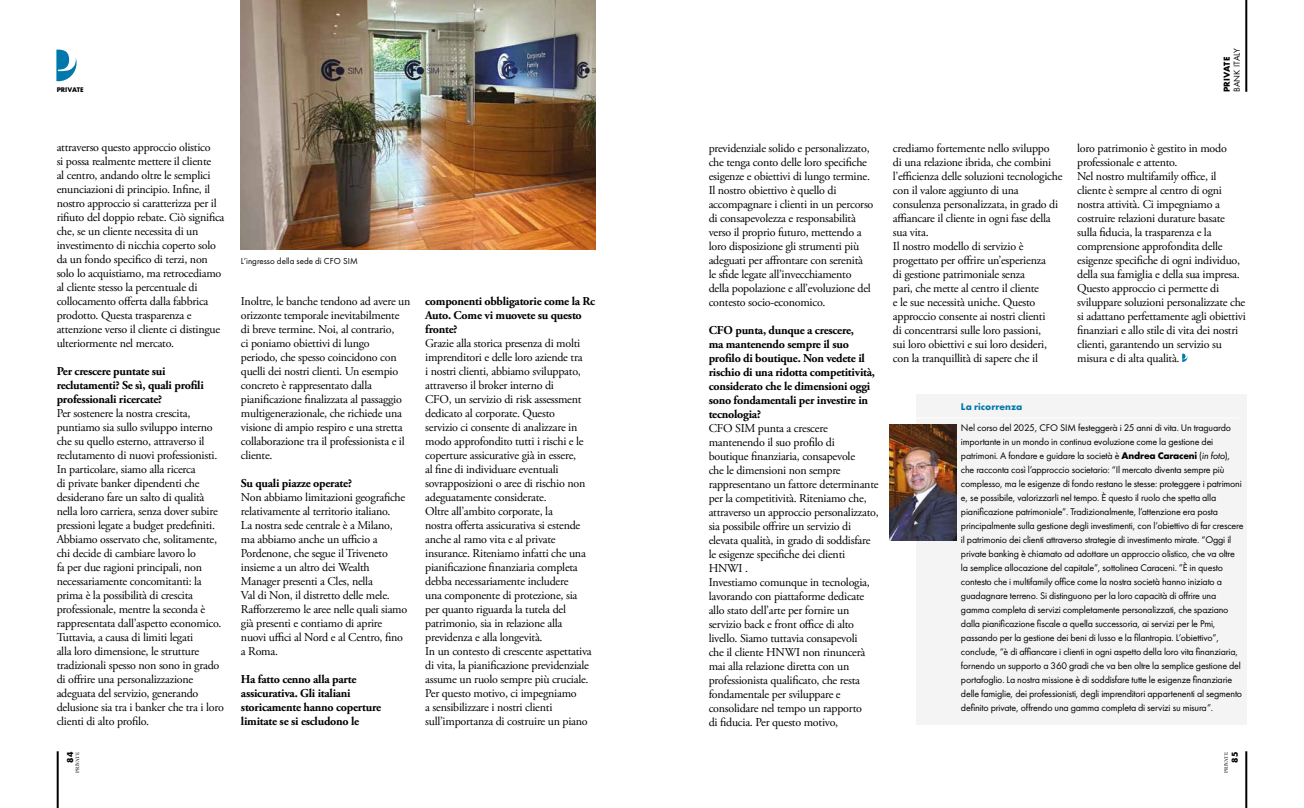
<style>
.page{position:relative;width:1304px;height:808px;background:#fff}
.page>*{position:absolute;margin:0;border:0;box-sizing:border-box;transform-origin:0 0}
.t1{font:12px/14px "Adobe Garamond Pro";letter-spacing:-.02em;color:#000}
.t2{font:700 12px/14px "Adobe Garamond Pro";letter-spacing:-.02em;color:#000}
.t3{font:10px/14px "Futura PT";letter-spacing:-.02em;color:#000}
.t4{font:700 10px "Futura PT";color:#0078ab}
.t5{font:9px "Futura PT";color:#000}
.t6{font:700 9px "Futura PT";letter-spacing:.005em;color:#000}
.t7{font:700 7px "Futura PT";color:#000}
.t8{font:5px "Baskerville";color:#000}
.s1{font-weight:700}
.s2{font-style:italic}
</style>
<div class="page">
<hr style="left:57px;top:751px;width:2px;height:57px;background:#000">
<svg style="left:56px;top:50px;width:21px;height:31px"></svg>
<hr style="left:1245px;top:751px;width:2px;height:57px;background:#000">
<hr style="left:1245px;top:0;width:2px;height:92px;background:#000">
<img style="left:241px;top:0;width:354px;height:249px">
<div style="left:916px;top:395px;width:331px;height:330px;background:#f5f4f4"></div>
<hr style="left:882px;top:417px;width:357px;height:1px;background:#fff">
<img style="left:889px;top:424px;width:68px;height:117px">
<svg style="left:1182px;top:354px;width:5px;height:8px"></svg>
<p class="t7" style="left:57px;top:86px;width:28px">PRIVATE</p>
<p class="t1" style="left:57px;top:141px;width:169px">attraverso questo approccio olistico<br>si possa realmente mettere il cliente<br>al centro, andando oltre le semplici enunciazioni di principio. Infine, il nostro approccio si caratterizza per il rifiuto del doppio rebate. Ciò significa che, se un cliente necessita di un investimento di nicchia coperto solo da un fondo specifico di terzi, non solo lo acquistiamo, ma retrocediamo al cliente stesso la percentuale di collocamento offerta dalla fabbrica prodotto. Questa trasparenza e attenzione verso il cliente ci distingue ulteriormente nel mercato.</p>
<p class="t2" style="left:57px;top:365px;width:149px">Per crescere puntate sui reclutamenti? Se sì, quali profili professionali ricercate?</p>
<p class="t1" style="left:57px;top:407px;width:169px">Per sostenere la nostra crescita, puntiamo sia sullo sviluppo interno che su quello esterno, attraverso il reclutamento di nuovi professionisti.<br>In particolare, siamo alla ricerca<br>di private banker dipendenti che desiderano fare un salto di qualità nella loro carriera, senza dover subire pressioni legate a budget predefiniti.<br>Abbiamo osservato che, solitamente, chi decide di cambiare lavoro lo<br>fa per due ragioni principali, non necessariamente concomitanti: la prima è la possibilità di crescita professionale, mentre la seconda è rappresentata dall’aspetto economico.<br>Tuttavia, a causa di limiti legati<br>alla loro dimensione, le strutture tradizionali spesso non sono in grado di offrire una personalizzazione adeguata del servizio, generando delusione sia tra i banker che tra i loro clienti di alto profilo.</p>
<p class="t6" style="left:64px;top:763px;width:12px;rotate:-90deg">84</p>
<p class="t8" style="left:74px;top:773px;width:22px;rotate:-90deg">PRIVATE</p>
<p class="t5" style="left:241px;top:255px;width:118px">L’ingresso della sede di CFO SIM</p>
<p class="t1" style="left:241px;top:294px;width:171px">Inoltre, le banche tendono ad avere un orizzonte temporale inevitabilmente di breve termine. Noi, al contrario,<br>ci poniamo obiettivi di lungo<br>periodo, che spesso coincidono con quelli dei nostri clienti. Un esempio concreto è rappresentato dalla pianificazione finalizzata al passaggio multigenerazionale, che richiede una visione di ampio respiro e una stretta collaborazione tra il professionista e il cliente.</p>
<p class="t2" style="left:241px;top:476px;width:113px">Su quali piazze operate?</p>
<p class="t1" style="left:241px;top:490px;width:168px">Non abbiamo limitazioni geografiche relativamente al territorio italiano.<br>La nostra sede centrale è a Milano, ma abbiamo anche un ufficio a<br>Pordenone, che segue il Triveneto insieme a un altro dei Wealth<br>Manager presenti a Cles, nella<br>Val di Non, il distretto delle mele.<br>Rafforzeremo le aree nelle quali siamo già presenti e contiamo di aprire nuovi uffici al Nord e al Centro, fino a Roma.</p>
<p class="t2" style="left:241px;top:672px;width:142px">Ha fatto cenno alla parte assicurativa. Gli italiani storicamente hanno coperture limitate se si escludono le</p>
<p class="t2" style="left:425px;top:294px;width:172px">componenti obbligatorie come la Rc<br>Auto. Come vi muovete su questo fronte?</p>
<p class="t1" style="left:425px;top:336px;width:168px">Grazie alla storica presenza di molti imprenditori e delle loro aziende tra<br>i nostri clienti, abbiamo sviluppato, attraverso il broker interno di<br>CFO, un servizio di risk assessment dedicato al corporate. Questo<br>servizio ci consente di analizzare in modo approfondito tutti i rischi e le coperture assicurative già in essere,<br>al fine di individuare eventuali sovrapposizioni o aree di rischio non adeguatamente considerate.<br>Oltre all’ambito corporate, la<br>nostra offerta assicurativa si estende anche al ramo vita e al private insurance. Riteniamo infatti che una pianificazione finanziaria completa debba necessariamente includere<br>una componente di protezione, sia per quanto riguarda la tutela del patrimonio, sia in relazione alla previdenza e alla longevità.<br>In un contesto di crescente aspettativa di vita, la pianificazione previdenziale assume un ruolo sempre più cruciale.<br>Per questo motivo, ci impegniamo<br>a sensibilizzare i nostri clienti sull’importanza di costruire un piano</p>
<p class="t6" style="left:1221px;top:92px;width:36px;rotate:-90deg">PRIVATE</p>
<p class="t5" style="left:1231px;top:92px;width:46px;rotate:-90deg">BANK ITALY</p>
<p class="t1" style="left:709px;top:142px;width:166px">previdenziale solido e personalizzato, che tenga conto delle loro specifiche esigenze e obiettivi di lungo termine.<br>Il nostro obiettivo è quello di accompagnare i clienti in un percorso di consapevolezza e responsabilità verso il proprio futuro, mettendo a loro disposizione gli strumenti più adeguati per affrontare con serenità<br>le sfide legate all’invecchiamento della popolazione e all’evoluzione del contesto socio-economico.</p>
<p class="t2" style="left:709px;top:323px;width:168px">CFO punta, dunque a crescere,<br>ma mantenendo sempre il suo profilo di boutique. Non vedete il rischio di una ridotta competitività, considerato che le dimensioni oggi sono fondamentali per investire in tecnologia?</p>
<p class="t1" style="left:709px;top:422px;width:172px">CFO SIM punta a crescere mantenendo il suo profilo di<br>boutique finanziaria, consapevole<br>che le dimensioni non sempre rappresentano un fattore determinante per la competitività. Riteniamo che, attraverso un approccio personalizzato, sia possibile offrire un servizio di elevata qualità, in grado di soddisfare le esigenze specifiche dei clienti HNWI .<br>Investiamo comunque in tecnologia, lavorando con piattaforme dedicate allo stato dell’arte per fornire un servizio back e front office di alto livello. Siamo tuttavia consapevoli<br>che il cliente HNWI non rinuncerà mai alla relazione diretta con un professionista qualificato, che resta fondamentale per sviluppare e consolidare nel tempo un rapporto<br>di fiducia. Per questo motivo,</p>
<p class="t1" style="left:893px;top:142px;width:171px">crediamo fortemente nello sviluppo<br>di una relazione ibrida, che combini l’efficienza delle soluzioni tecnologiche con il valore aggiunto di una consulenza personalizzata, in grado di affiancare il cliente in ogni fase della sua vita.<br>Il nostro modello di servizio è progettato per offrire un’esperienza<br>di gestione patrimoniale senza<br>pari, che mette al centro il cliente<br>e le sue necessità uniche. Questo approccio consente ai nostri clienti<br>di concentrarsi sulle loro passioni,<br>sui loro obiettivi e sui loro desideri, con la tranquillità di sapere che il</p>
<p class="t1" style="left:1077px;top:141px;width:170px">loro patrimonio è gestito in modo professionale e attento.<br>Nel nostro multifamily office, il cliente è sempre al centro di ogni nostra attività. Ci impegniamo a costruire relazioni durature basate sulla fiducia, la trasparenza e la comprensione approfondita delle esigenze specifiche di ogni individuo, della sua famiglia e della sua impresa.<br>Questo approccio ci permette di sviluppare soluzioni personalizzate che si adattano perfettamente agli obiettivi finanziari e allo stile di vita dei nostri clienti, garantendo un servizio su misura e di alta qualità.</p>
<p class="t4" style="left:961px;top:401px;width:63px">La ricorrenza</p>
<p class="t3" style="left:961px;top:421px;width:284px">Nel corso del 2025, CFO SIM festeggerà i 25 anni di vita. Un traguardo importante in un mondo in continua evoluzione come la gestione dei patrimoni. A fondare e guidare la società è <span class="s1">Andrea Caraceni</span> (<span class="s2">in foto</span>), che racconta così l’approccio societario: “Il mercato diventa sempre più complesso, ma le esigenze di fondo restano le stesse: proteggere i patrimoni e, se possibile, valorizzarli nel tempo. È questo il ruolo che spetta alla pianificazione patrimoniale”. Tradizionalmente, l’attenzione era posta principalmente sulla gestione degli investimenti, con l’obiettivo di far crescere il patrimonio dei clienti attraverso strategie di investimento mirate. “Oggi il private banking è chiamato ad adottare un approccio olistico, che va oltre la semplice allocazione del capitale”, sottolinea Caraceni. ”È in questo contesto che i multifamily office come la nostra società hanno iniziato a guadagnare terreno. Si distinguono per la loro capacità di offrire una gamma completa di servizi completamente personalizzati, che spaziano dalla pianificazione fiscale a quella successoria, ai servizi per le Pmi, passando per la gestione dei beni di lusso e la filantropia. L’obiettivo”, conclude, “è di affiancare i clienti in ogni aspetto della loro vita finanziaria, fornendo un supporto a 360 gradi che va ben oltre la semplice gestione del portafoglio. La nostra missione è di soddisfare tutte le esigenze finanziarie delle famiglie, dei professionisti, degli imprenditori appartenenti al segmento definito private, offrendo una gamma completa di servizi su misura”.</p>
<p class="t8" style="left:1223px;top:773px;width:22px;rotate:-90deg">PRIVATE</p>
<p class="t6" style="left:1229px;top:763px;width:12px;rotate:-90deg">85</p>
</div>
